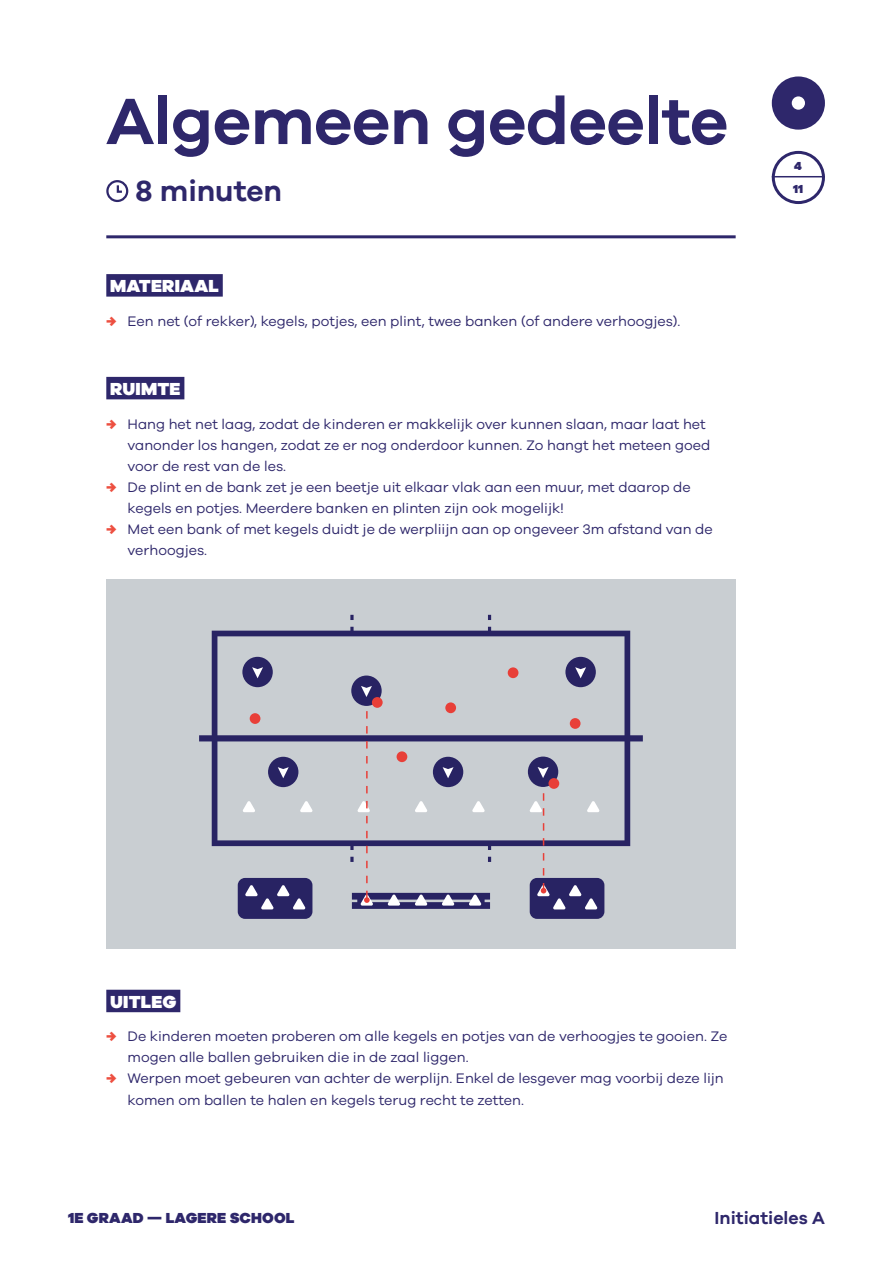
<style>
.page{position:relative;width:893px;height:1263px;background:#fff}
.page>*{position:absolute;margin:0;border:0;box-sizing:border-box;transform-origin:0 0}
.t1{font:600 67.5px "Galano Grotesque";letter-spacing:-.01em;color:#2e276b}
.t2{font:600 30px "Galano Grotesque";color:#2e276b}
.t3{font:900 18px "Galano Grotesque";letter-spacing:.01em;color:#fff}
.t4{font:600 18px "Galano Grotesque";color:#2e276b}
.t5{font:900 15px "Galano Grotesque";letter-spacing:.01em;color:#2e276b}
.t6{font:14.25px/21px "Galano Grotesque";color:#2e276b}
.t7{font:900 12px/22.8px "Galano Grotesque";color:#2e276b}
.s1{font-weight:900;color:#ed4f40}
</style>
<div class="page">
<div style="left:772px;top:76px;width:53px;height:54px;background:#2e276b;border-radius:50%"></div>
<div style="left:792px;top:96px;width:13px;height:14px;background:#fff;border-radius:50%"></div>
<div style="left:772px;top:151px;width:53px;height:53px;border:3px solid #2e276b;border-radius:50%"></div>
<hr style="left:772px;top:176px;width:53px;height:1px;background:#2e276b">
<hr style="left:106px;top:235px;width:630px;height:3px;background:#2e276b">
<div style="left:106px;top:274px;width:117px;height:23px;background:#2e276b"></div>
<div style="left:106px;top:377px;width:78px;height:22px;background:#2e276b"></div>
<div style="left:106px;top:990px;width:74px;height:22px;background:#2e276b"></div>
<div style="left:106px;top:180px;width:22px;height:22px;border:2px solid #2e276b;border-radius:50%"></div>
<svg style="left:116px;top:183px;width:8px;height:10px"></svg>
<div style="left:106px;top:579px;width:630px;height:370px;background:#c9ced2"></div>
<svg style="left:488px;top:846px;width:3px;height:16px"></svg>
<svg style="left:488px;top:615px;width:3px;height:16px"></svg>
<svg style="left:350px;top:615px;width:4px;height:16px"></svg>
<div style="left:199px;top:735px;width:444px;height:6px;background:#282363"></div>
<svg style="left:212px;top:631px;width:418px;height:215px"></svg>
<svg style="left:243px;top:801px;width:12px;height:11px"></svg>
<svg style="left:300px;top:801px;width:12px;height:11px"></svg>
<svg style="left:472px;top:801px;width:13px;height:11px"></svg>
<svg style="left:415px;top:801px;width:12px;height:11px"></svg>
<div style="left:478px;top:896px;width:7px;height:8px;background:#282363"></div>
<div style="left:352px;top:893px;width:138px;height:6px;background:#282363"></div>
<div style="left:352px;top:902px;width:138px;height:7px;background:#282363"></div>
<div style="left:530px;top:878px;width:74px;height:41px;background:#282363;border-radius:7px"></div>
<svg style="left:469px;top:894px;width:12px;height:11px"></svg>
<svg style="left:415px;top:894px;width:12px;height:11px"></svg>
<svg style="left:388px;top:894px;width:12px;height:11px"></svg>
<svg style="left:442px;top:894px;width:12px;height:11px"></svg>
<div style="left:238px;top:878px;width:74px;height:41px;background:#282363;border-radius:7px"></div>
<svg style="left:245px;top:885px;width:60px;height:24px"></svg>
<div style="left:268px;top:757px;width:30px;height:30px;background:#282363;border-radius:50%"></div>
<svg style="left:278px;top:767px;width:11px;height:11px"></svg>
<div style="left:433px;top:757px;width:30px;height:30px;background:#282363;border-radius:50%"></div>
<svg style="left:443px;top:767px;width:11px;height:11px"></svg>
<div style="left:565px;top:657px;width:31px;height:30px;background:#282363;border-radius:50%"></div>
<svg style="left:575px;top:667px;width:11px;height:11px"></svg>
<div style="left:242px;top:657px;width:31px;height:30px;background:#282363;border-radius:50%"></div>
<svg style="left:252px;top:667px;width:11px;height:11px"></svg>
<div style="left:528px;top:756px;width:30px;height:31px;background:#282363;border-radius:50%"></div>
<svg style="left:530px;top:767px;width:69px;height:142px"></svg>
<div style="left:548px;top:778px;width:11px;height:11px;background:#e83f38;border-radius:50%"></div>
<div style="left:351px;top:675px;width:31px;height:31px;background:#282363;border-radius:50%"></div>
<svg style="left:350px;top:686px;width:23px;height:219px"></svg>
<div style="left:372px;top:697px;width:11px;height:11px;background:#e83f38;border-radius:50%"></div>
<div style="left:508px;top:667px;width:10px;height:11px;background:#e83f38;border-radius:50%"></div>
<div style="left:570px;top:718px;width:10px;height:11px;background:#e83f38;border-radius:50%"></div>
<div style="left:250px;top:713px;width:10px;height:11px;background:#e83f38;border-radius:50%"></div>
<div style="left:445px;top:702px;width:11px;height:11px;background:#e83f38;border-radius:50%"></div>
<div style="left:397px;top:751px;width:10px;height:11px;background:#e83f38;border-radius:50%"></div>
<h1 class="t1" style="left:106px;top:80px;width:624px">Algemeen gedeelte</h1>
<h2 class="t2" style="left:136px;top:173px;width:148px">8 minuten</h2>
<p class="t3" style="left:110px;top:274px;width:110px">MATERIAAL</p>
<p class="t6" style="left:106px;top:310px;width:576px"><span class="s1">→</span> Een net (of rekker), kegels, potjes, een plint, twee banken (of andere verhoogjes).</p>
<p class="t3" style="left:110px;top:377px;width:72px">RUIMTE</p>
<p class="t6" style="left:128px;top:413px;width:584px;text-indent:-21px"><span class="s1">→</span> Hang het net laag, zodat de kinderen er makkelijk over kunnen slaan, maar laat het vanonder los hangen, zodat ze er nog onderdoor kunnen. Zo hangt het meteen goed voor de rest van de les.</p>
<p class="t6" style="left:128px;top:476px;width:565px;text-indent:-21px"><span class="s1">→</span> De plint en de bank zet je een beetje uit elkaar vlak aan een muur, met daarop de kegels en potjes. Meerdere banken en plinten zijn ook mogelijk!</p>
<p class="t6" style="left:128px;top:518px;width:587px;text-indent:-21px"><span class="s1">→</span> Met een bank of met kegels duidt je de werpliijn aan op ongeveer 3m afstand van de verhoogjes.</p>
<p class="t7" style="left:793px;top:154px;width:12px">4<br>11</p>
<p class="t3" style="left:110px;top:990px;width:68px">UITLEG</p>
<p class="t6" style="left:128px;top:1026px;width:601px;text-indent:-21px"><span class="s1">→</span> De kinderen moeten proberen om alle kegels en potjes van de verhoogjes te gooien. Ze mogen alle ballen gebruiken die in de zaal liggen.</p>
<p class="t6" style="left:128px;top:1068px;width:598px;text-indent:-21px"><span class="s1">→</span> Werpen moet gebeuren van achter de werplijn. Enkel de lesgever mag voorbij deze lijn komen om ballen te halen en kegels terug recht te zetten.</p>
<p class="t5" style="left:68px;top:1208px;width:228px">1E GRAAD — LAGERE SCHOOL</p>
<p class="t4" style="left:715px;top:1206px;width:112px">Initiatieles A</p>
</div>
